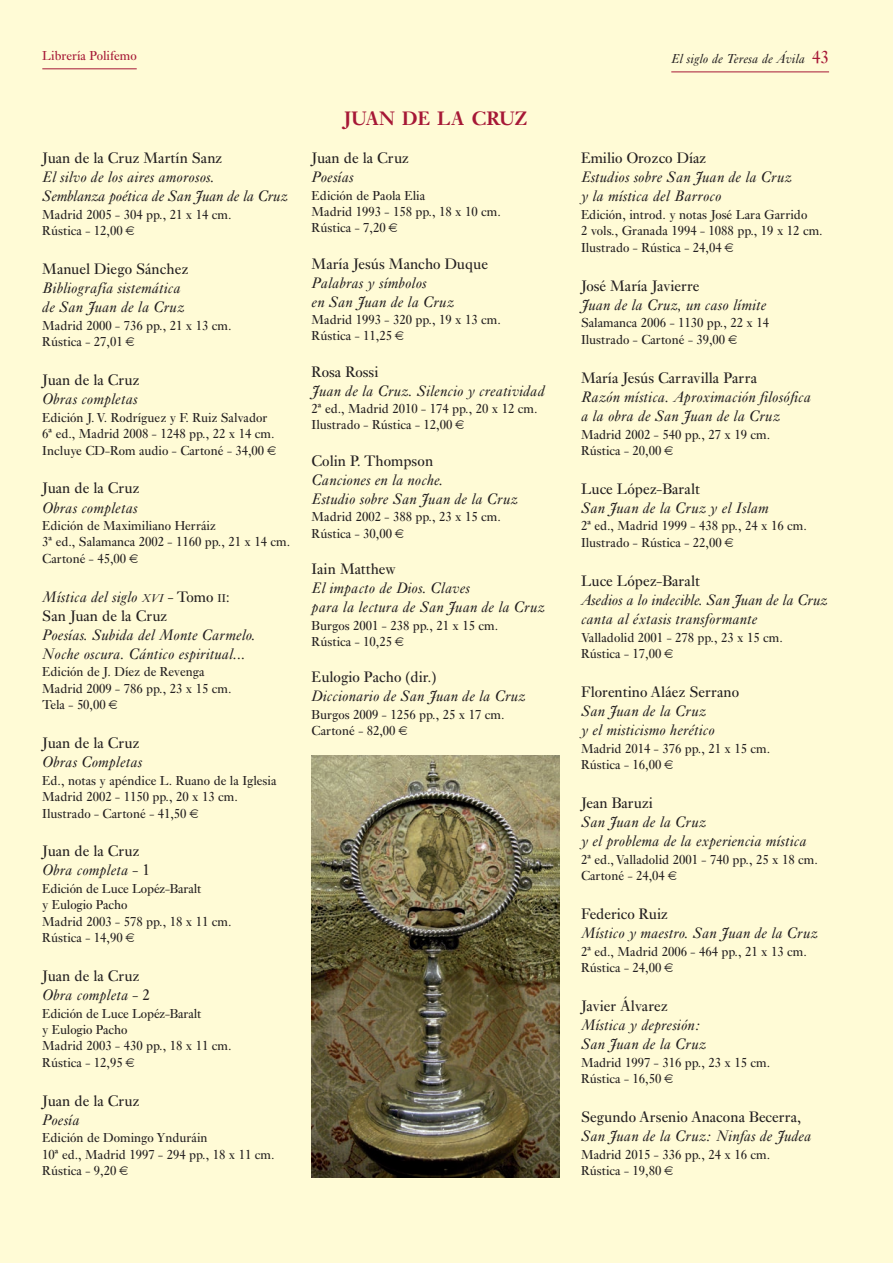
<style>
.page{position:relative;width:893px;height:1263px;background:#fff}
.page>*{position:absolute;margin:0;border:0;box-sizing:border-box;transform-origin:0 0}
.t1{font:600 20.25px "Ehrhardt";color:#a61836}
.t2{font:italic 15.75px/19px "Ehrhardt";color:#231f20}
.t3{font:15.75px/19px "Ehrhardt";color:#231f20}
.t4{font:italic 15.75px/19px "Ehrhardt";letter-spacing:-.02em;color:#231f20}
.t5{font:13.5px/16.4px "Ehrhardt";color:#231f20}
.t6{font:italic 13.5px "Ehrhardt";color:#231f20}
.t7{font:13.5px "Ehrhardt";color:#a61836}
.s1{font-style:normal;font-size:18px;color:#a61836}
.s2{font-style:italic}
.s3{font-style:italic;font-size:11.85px}
.s4{font-size:11.85px}
</style>
<div class="page">
<div style="left:0;top:0;width:892px;height:1263px;background:#fffbd6"></div>
<hr style="left:671px;top:72px;width:158px;height:1px;background:#a61836">
<hr style="left:42px;top:69px;width:95px;height:1px;background:#a61836">
<img style="left:312px;top:756px;width:248px;height:422px">
<p class="t7" style="left:42px;top:51px;width:96px">Librería Polifemo</p>
<p class="t6" style="left:671px;top:54px;width:159px">El siglo de Teresa de Ávila <span class="s1">43</span></p>
<p class="t3" style="left:42px;top:150px;width:181px">Juan de la Cruz Martín Sanz</p>
<p class="t4" style="left:42px;top:169px;width:247px">El silvo de los aires amorosos.<br>Semblanza poética de San Juan de la Cruz</p>
<p class="t5" style="left:42px;top:208px;width:191px">Madrid 2005 - 304 pp., 21 x 14 cm.<br>Rústica - 12,00</p>
<p class="t3" style="left:42px;top:261px;width:148px">Manuel Diego Sánchez</p>
<p class="t2" style="left:42px;top:280px;width:144px">Bibliografía sistemática de San Juan de la Cruz</p>
<p class="t5" style="left:42px;top:319px;width:191px">Madrid 2000 - 736 pp., 21 x 13 cm.<br>Rústica - 27,01</p>
<p class="t3" style="left:42px;top:372px;width:99px">Juan de la Cruz</p>
<p class="t2" style="left:42px;top:391px;width:97px">Obras completas</p>
<p class="t5" style="left:42px;top:410px;width:234px">Edición J. V. Rodríguez y F. Ruiz Salvador<br>6ª ed., Madrid 2008 - 1248 pp., 22 x 14 cm.<br>Incluye CD-Rom audio - Cartoné - 34,00</p>
<p class="t3" style="left:42px;top:480px;width:99px">Juan de la Cruz</p>
<p class="t2" style="left:42px;top:499px;width:97px">Obras completas</p>
<p class="t5" style="left:42px;top:519px;width:249px">Edición de Maximiliano Herráiz<br>3ª ed., Salamanca 2002 - 1160 pp., 21 x 14 cm.<br>Cartoné - 45,00</p>
<p class="t3" style="left:42px;top:588px;width:189px"><span class="s2">Mística del siglo</span> <span class="s3">XVI</span> - Tomo <span class="s4">II</span>:<br>San Juan de la Cruz</p>
<p class="t2" style="left:42px;top:627px;width:215px">Poesías. Subida del Monte Carmelo.<br>Noche oscura. Cántico espiritual...</p>
<p class="t5" style="left:42px;top:665px;width:191px">Edición de J. Díez de Revenga<br>Madrid 2009 - 786 pp., 23 x 15 cm.<br>Tela - 50,00</p>
<p class="t3" style="left:42px;top:735px;width:99px">Juan de la Cruz</p>
<p class="t2" style="left:42px;top:754px;width:102px">Obras Completas</p>
<p class="t5" style="left:42px;top:773px;width:236px">Ed., notas y apéndice L. Ruano de la Iglesia<br>Madrid 2002 - 1150 pp., 20 x 13 cm.<br>Ilustrado - Cartoné - 41,50</p>
<p class="t3" style="left:42px;top:843px;width:109px">Juan de la Cruz<br><span class="s2">Obra completa</span> - 1</p>
<p class="t5" style="left:42px;top:882px;width:191px">Edición de Luce Lopéz-Baralt<br>y Eulogio Pacho<br>Madrid 2003 - 578 pp., 18 x 11 cm.<br>Rústica - 14,90</p>
<p class="t3" style="left:42px;top:968px;width:109px">Juan de la Cruz<br><span class="s2">Obra completa</span> - 2</p>
<p class="t5" style="left:42px;top:1006px;width:191px">Edición de Luce Lopéz-Baralt<br>y Eulogio Pacho<br>Madrid 2003 - 430 pp., 18 x 11 cm.<br>Rústica - 12,95</p>
<p class="t3" style="left:42px;top:1092px;width:99px">Juan de la Cruz</p>
<p class="t2" style="left:42px;top:1111px;width:39px">Poesía</p>
<p class="t5" style="left:42px;top:1131px;width:234px">Edición de Domingo Ynduráin<br>10ª ed., Madrid 1997 - 294 pp., 18 x 11 cm.<br>Rústica - 9,20</p>
<h1 class="t1" style="left:344px;top:111px;width:185px">JUAN DE LA CRUZ</h1>
<p class="t3" style="left:312px;top:150px;width:99px">Juan de la Cruz</p>
<p class="t2" style="left:312px;top:169px;width:44px">Poesías</p>
<p class="t5" style="left:312px;top:188px;width:191px">Edición de Paola Elia<br>Madrid 1993 - 158 pp., 18 x 10 cm.<br>Rústica - 7,20</p>
<p class="t3" style="left:312px;top:255px;width:178px">María Jesús Mancho Duque</p>
<p class="t2" style="left:312px;top:274px;width:144px">Palabras y símbolos<br>en San Juan de la Cruz</p>
<p class="t5" style="left:312px;top:313px;width:191px">Madrid 1993 - 320 pp., 19 x 13 cm.<br>Rústica - 11,25</p>
<p class="t3" style="left:312px;top:364px;width:68px">Rosa Rossi</p>
<p class="t2" style="left:312px;top:383px;width:235px">Juan de la Cruz. Silencio y creatividad</p>
<p class="t5" style="left:312px;top:402px;width:227px">2ª ed., Madrid 2010 - 174 pp., 20 x 12 cm.<br>Ilustrado - Rústica - 12,00</p>
<p class="t3" style="left:312px;top:453px;width:123px">Colin P. Thompson</p>
<p class="t2" style="left:312px;top:472px;width:208px">Canciones en la noche.<br>Estudio sobre San Juan de la Cruz</p>
<p class="t5" style="left:312px;top:510px;width:191px">Madrid 2002 - 388 pp., 23 x 15 cm.<br>Rústica - 30,00</p>
<p class="t3" style="left:312px;top:561px;width:86px">Iain Matthew</p>
<p class="t2" style="left:312px;top:580px;width:235px">El impacto de Dios. Claves<br>para la lectura de San Juan de la Cruz</p>
<p class="t5" style="left:312px;top:618px;width:188px">Burgos 2001 - 238 pp., 21 x 15 cm.<br>Rústica - 10,25</p>
<p class="t3" style="left:312px;top:669px;width:126px">Eulogio Pacho (dir.)</p>
<p class="t2" style="left:312px;top:688px;width:215px">Diccionario de San Juan de la Cruz</p>
<p class="t5" style="left:312px;top:707px;width:194px">Burgos 2009 - 1256 pp., 25 x 17 cm.<br>Cartoné - 82,00</p>
<p class="t3" style="left:581px;top:150px;width:127px">Emilio Orozco Díaz</p>
<p class="t2" style="left:581px;top:169px;width:212px">Estudios sobre San Juan de la Cruz y la mística del Barroco</p>
<p class="t5" style="left:581px;top:208px;width:243px">Edición, introd. y notas José Lara Garrido<br>2 vols., Granada 1994 - 1088 pp., 19 x 12 cm.<br>Ilustrado - Rústica - 24,04</p>
<p class="t3" style="left:581px;top:278px;width:120px">José María Javierre</p>
<p class="t2" style="left:581px;top:297px;width:187px">Juan de la Cruz, un caso límite</p>
<p class="t5" style="left:581px;top:316px;width:190px">Salamanca 2006 - 1130 pp., 22 x 14<br>Ilustrado - Cartoné - 39,00</p>
<p class="t3" style="left:581px;top:369px;width:178px">María Jesús Carravilla Parra</p>
<p class="t2" style="left:581px;top:388px;width:232px">Razón mística. Aproximación filosófica a la obra de San Juan de la Cruz</p>
<p class="t5" style="left:581px;top:427px;width:191px">Madrid 2002 - 540 pp., 27 x 19 cm.<br>Rústica - 20,00</p>
<p class="t3" style="left:581px;top:481px;width:120px">Luce López-Baralt</p>
<p class="t2" style="left:581px;top:500px;width:189px">San Juan de la Cruz y el Islam</p>
<p class="t5" style="left:581px;top:519px;width:227px">2ª ed., Madrid 1999 - 438 pp., 24 x 16 cm.<br>Ilustrado - Rústica - 22,00</p>
<p class="t3" style="left:581px;top:572px;width:120px">Luce López-Baralt</p>
<p class="t2" style="left:581px;top:592px;width:248px">Asedios a lo indecible. San Juan de la Cruz canta al éxtasis transformante</p>
<p class="t5" style="left:581px;top:630px;width:203px">Valladolid 2001 - 278 pp., 23 x 15 cm.<br>Rústica - 17,00</p>
<p class="t3" style="left:581px;top:684px;width:160px">Florentino Aláez Serrano</p>
<p class="t2" style="left:581px;top:703px;width:136px">San Juan de la Cruz y el misticismo herético</p>
<p class="t5" style="left:581px;top:741px;width:191px">Madrid 2014 - 376 pp., 21 x 15 cm.<br>Rústica - 16,00</p>
<p class="t3" style="left:581px;top:795px;width:73px">Jean Baruzi</p>
<p class="t2" style="left:581px;top:814px;width:227px">San Juan de la Cruz<br>y el problema de la experiencia mística</p>
<p class="t5" style="left:581px;top:852px;width:238px">2ª ed., Valladolid 2001 - 740 pp., 25 x 18 cm.<br>Cartoné - 24,04</p>
<p class="t3" style="left:581px;top:906px;width:88px">Federico Ruiz</p>
<p class="t2" style="left:581px;top:925px;width:238px">Místico y maestro. San Juan de la Cruz</p>
<p class="t5" style="left:581px;top:944px;width:227px">2ª ed., Madrid 2006 - 464 pp., 21 x 13 cm.<br>Rústica - 24,00</p>
<p class="t3" style="left:581px;top:998px;width:88px">Javier Álvarez</p>
<p class="t2" style="left:581px;top:1017px;width:127px">Mística y depresión:<br>San Juan de la Cruz</p>
<p class="t5" style="left:581px;top:1055px;width:191px">Madrid 1997 - 316 pp., 23 x 15 cm.<br>Rústica - 16,50</p>
<p class="t3" style="left:581px;top:1109px;width:222px">Segundo Arsenio Anacona Becerra,</p>
<p class="t2" style="left:581px;top:1128px;width:232px">San Juan de la Cruz: Ninfas de Judea</p>
<p class="t5" style="left:581px;top:1147px;width:191px">Madrid 2015 - 336 pp., 24 x 16 cm.<br>Rústica - 19,80</p>
</div>
